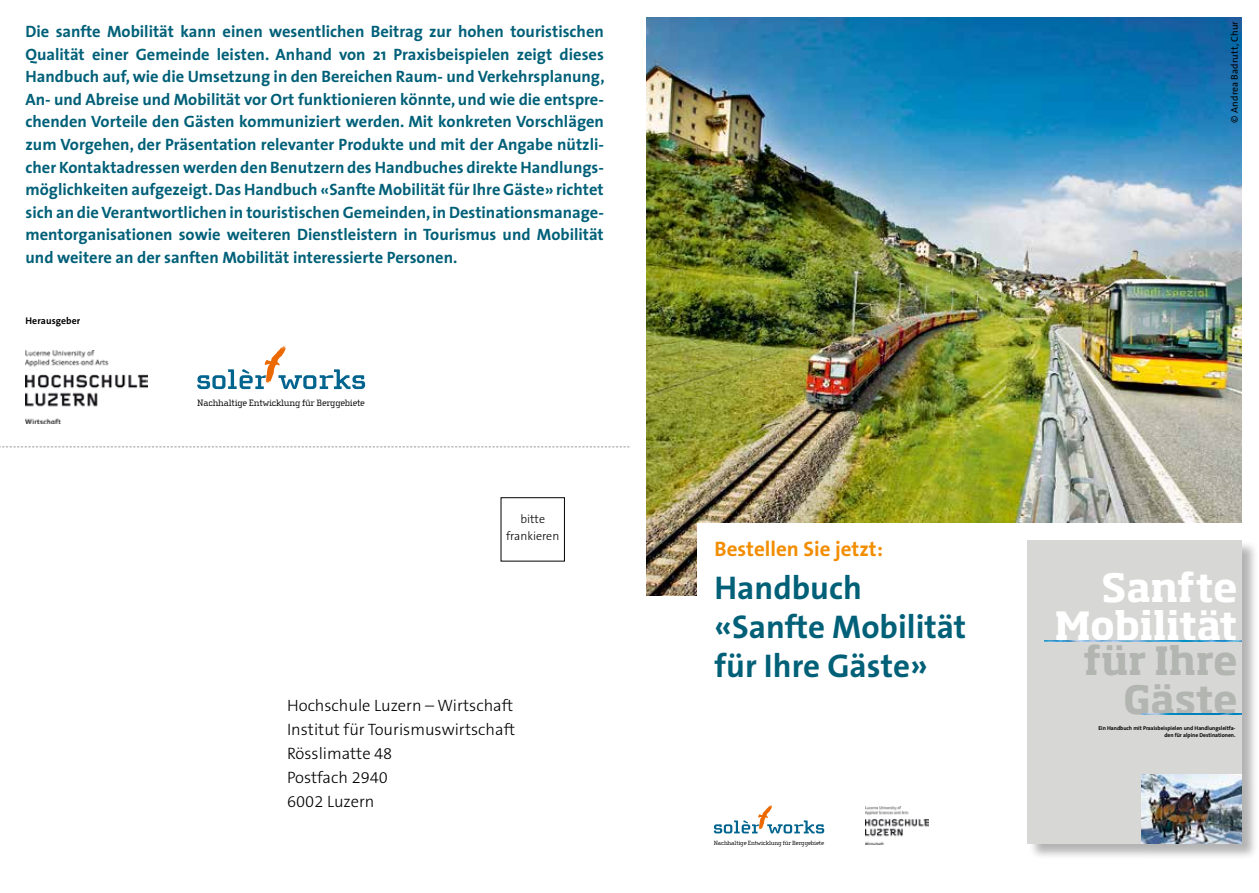
<style>
.page{position:relative;width:1259px;height:893px;background:#fff}
.page>*{position:absolute;margin:0;border:0;box-sizing:border-box;transform-origin:0 0}
.t1{font:700 38.55px/38.5px "Soho Pro";letter-spacing:-.005em;color:#fff;text-align:right}
.t2{font:700 38.55px/38.5px "Soho Pro";color:#b2b5b0;text-align:right}
.t3{font:700 33px/39px "The Sans B W7";color:#006078}
.t4{font:700 21px "The Sans B W7";color:#f28d00}
.t5{font:700 16.5px/22.5px "The Sans";color:#006078;text-align:justify}
.t6{font:300 16.5px/24px "The Sans B W3";color:#000}
.t7{font:300 12px/16.5px "The Sans B W3";color:#000;text-align:center}
.t8{font:9.75px "The Sans B W5 Plain";letter-spacing:.01em;color:#000}
.t9{font:700 9.75px "The Sans B W7";letter-spacing:.01em;color:#000}
.t10{font:9.45px "Cholla Slab";letter-spacing:-.025em;color:#000}
.t11{font:6.15px "Cholla Slab";letter-spacing:-.025em;color:#000}
.t12{font:700 5.7px/7.9px "The Sans B W7";letter-spacing:-.005em;color:#000;text-align:right}
</style>
<div class="page">
<img style="left:646px;top:17px;width:596px;height:578px">
<div style="left:697px;top:523px;width:545px;height:85px;background:#fff"></div>
<div style="left:1028px;top:540px;width:230px;height:320px;background:#000;opacity:.3"></div>
<div style="left:1028px;top:540px;width:214px;height:304px;background:#d7d8d6"></div>
<img style="left:1044px;top:640px;width:198px;height:1px">
<img style="left:1141px;top:713px;width:101px;height:1px">
<img style="left:1141px;top:775px;width:101px;height:69px">
<svg style="left:714px;top:805px;width:110px;height:28px"></svg>
<img style="left:865px;top:806px;width:63px;height:38px">
<svg style="left:197px;top:346px;width:168px;height:43px"></svg>
<img style="left:26px;top:350px;width:121px;height:73px">
<svg style="left:0;top:446px;width:629px;height:1px"></svg>
<p class="t5" style="left:26px;top:20px;width:581px">Die sanfte Mobilität kann einen wesentlichen Beitrag zur hohen touristischen Qualität einer Gemeinde leisten. Anhand von 21 Praxisbeispielen zeigt dieses Handbuch auf, wie die Umsetzung in den Bereichen Raum- und Verkehrsplanung, An- und Abreise und Mobilität vor Ort funktionieren könnte, und wie die entspre&shy;chenden Vorteile den Gästen kommuniziert werden. Mit konkreten Vorschlägen zum Vorgehen, der Präsentation relevanter Produkte und mit der Angabe nützli&shy;cher Kontaktadressen werden den Benutzern des Handbuches direkte Handlungs&shy;möglichkeiten aufgezeigt. Das Handbuch «Sanfte Mobilität für Ihre Gäste» richtet sich an die Verantwortlichen in touristischen Gemeinden, in Destinationsmanage&shy;mentorganisationen sowie weiteren Dienstleistern in Tourismus und Mobilität und weitere an der sanften Mobilität interessierte Personen.</p>
<p class="t9" style="left:26px;top:314px;width:56px">Herausgeber</p>
<p class="t10" style="left:197px;top:398px;width:169px">Nachhaltige Entwicklung für Berggebiete</p>
<p class="t7" style="left:506px;top:511px;width:55px">bitte frankieren</p>
<p class="t6" style="left:287px;top:693px;width:230px">Hochschule Luzern – Wirtschaft<br>Institut für Tourismuswirtschaft<br>Rösslimatte 48<br>Postfach 2940<br>6002 Luzern</p>
<p class="t8" style="left:1228px;top:122px;width:103px;rotate:-90deg">© Andrea Badrutt, Chur</p>
<p class="t4" style="left:714px;top:535px;width:170px">Bestellen Sie jetzt:</p>
<h2 class="t3" style="left:714px;top:568px;width:253px">Handbuch «Sanfte Mobilität für Ihre Gäste»</h2>
<p class="t11" style="left:714px;top:839px;width:112px">Nachhaltige Entwicklung für Berggebiete</p>
<h1 class="t1" style="left:1054px;top:566px;width:184px">Sanfte<br>Mobilität</h1>
<h1 class="t2" style="left:1083px;top:639px;width:156px">für Ihre<br>Gäste</h1>
<p class="t12" style="left:1098px;top:724px;width:139px">Ein Handbuch mit Praxisbeispielen und Handlungsleitfa&shy;den für alpine Destinationen.</p>
</div>
